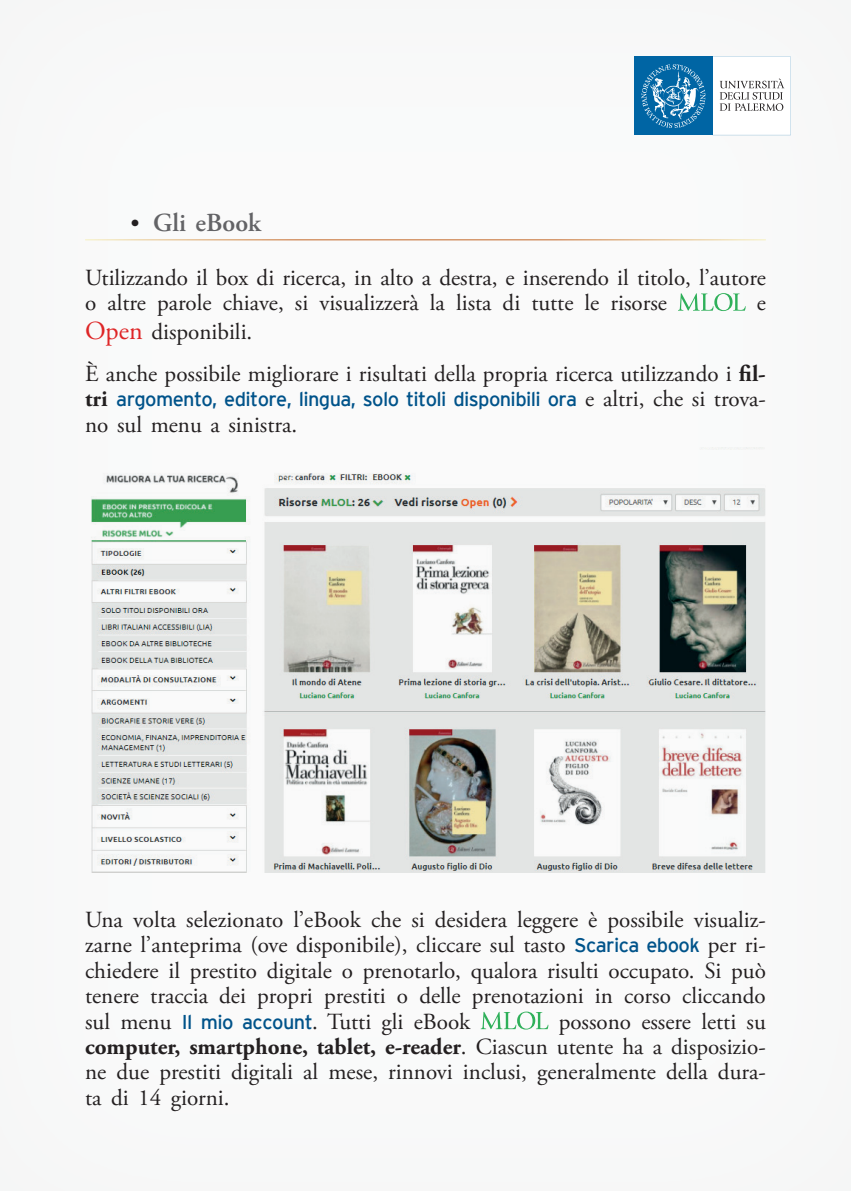
<style>
.page{position:relative;width:851px;height:1191px;background:#fff}
.page>*{position:absolute;margin:0;border:0;box-sizing:border-box;transform-origin:0 0}
.t1{font:600 26px "Adobe Garamond Pro";color:#636366}
.t2{font:23px/25.4px "Adobe Garamond Pro";color:#231f20}
.t3{font:20px "Interstate";letter-spacing:-.03em;color:#00538a}
.s1{font-weight:400;font-size:24px;color:#231f20}
.s2{font-size:26px;color:#de2526}
.s3{font-weight:700}
.s4{font-family:"Adobe Garamond Pro";font-weight:700;font-size:23px;color:#231f20}
.s5{font-family:"Adobe Garamond Pro";font-size:23px;color:#231f20}
.s6{font-family:"Interstate";font-size:20px;color:#00538a}
</style>
<div class="page">
<div style="left:0;top:0;width:850px;height:1191px;background:#f9f9f9"></div>
<svg style="left:712px;top:57px;width:73px;height:78px"></svg>
<div style="left:634px;top:57px;width:78px;height:78px;background:#0065a4"></div>
<svg style="left:641px;top:64px;width:64px;height:64px"></svg>
<hr style="left:85px;top:239px;width:680px;height:1px;background:#fff">
<svg style="left:678px;top:293px;width:67px;height:18px"></svg>
<svg style="left:480px;top:1011px;width:68px;height:18px"></svg>
<img style="left:91px;top:447px;width:674px;height:425px">
<p class="t1" style="left:130px;top:208px;width:132px"><span class="s1">•</span> Gli eBook</p>
<p class="t2" style="left:85px;top:265px;width:682px">Utilizzando il box di ricerca, in alto a destra, e inserendo il titolo, l’autore o altre parole chiave, si visualizzerà la lista di tutte le risorse</p>
<p class="t2" style="left:756px;top:291px;width:11px">e</p>
<p class="t2" style="left:85px;top:311px;width:682px;line-height:42.4px"><span class="s2">Open</span> disponibili.<br>È anche possibile migliorare i risultati della propria ricerca utilizzando i <span class="s3">fil-</span></p>
<p class="t3" style="left:85px;top:388px;width:682px"><span class="s4">tri</span> argomento, editore, lingua, solo titoli disponibili ora <span class="s5">e altri, che si trova-</span></p>
<p class="t2" style="left:85px;top:412px;width:213px">no sul menu a sinistra.</p>
<p class="t2" style="left:85px;top:908px;width:682px;text-align:justify">Una volta selezionato l’eBook che si desidera leggere è possibile visualiz&shy;zarne l’anteprima (ove disponibile), cliccare sul tasto <span class="s6">Scarica ebook</span> per ri&shy;chiedere il prestito digitale o prenotarlo, qualora risulti occupato. Si può tenere traccia dei propri prestiti o delle prenotazioni in corso cliccando sul menu <span class="s6">Il mio account</span>. Tutti gli eBook</p>
<p class="t2" style="left:85px;top:1009px;width:682px;text-align:justify;text-indent:473px">possono essere letti su <span class="s3">computer, smartphone, tablet, e-reader</span>. Ciascun utente ha a disposizio&shy;ne due prestiti digitali al mese, rinnovi inclusi, generalmente della dura&shy;ta di 14 giorni.</p>
</div>
